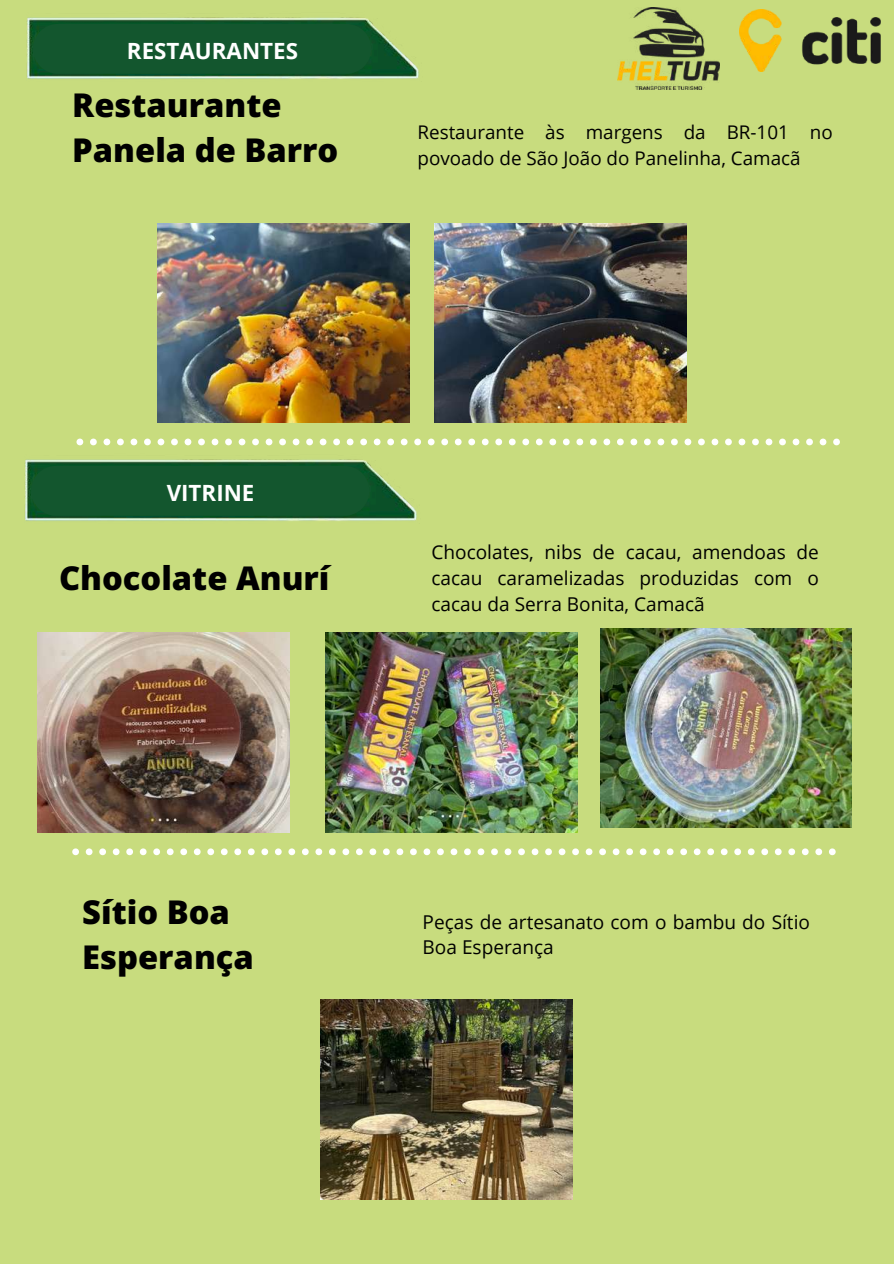
<style>
.page{position:relative;width:894px;height:1264px;background:#fff}
.page>*{position:absolute;margin:0;border:0;box-sizing:border-box;transform-origin:0 0}
.t1{font:800 32.7px/45px "Open Sans";color:#000}
.t2{font:700 22.35px "Open Sans";color:#fff}
.t3{font:19.05px/25.8px "Open Sans";color:#000}
.t4{font:18.75px/25.7px "Open Sans";color:#000}
</style>
<div class="page">
<div style="left:0;top:0;width:893px;height:1263px;background:#c8dc7e"></div>
<img style="left:27px;top:17px;width:392px;height:62px">
<div style="left:33px;top:24px;width:338px;height:50px;background:#13562e"></div>
<img style="left:158px;top:223px;width:251px;height:200px">
<svg style="left:76px;top:438px;width:763px;height:7px"></svg>
<svg style="left:72px;top:848px;width:763px;height:7px"></svg>
<img style="left:321px;top:999px;width:251px;height:199px">
<img style="left:25px;top:442px;width:419px;height:79px">
<div style="left:31px;top:466px;width:338px;height:50px;background:#13562e"></div>
<img style="left:326px;top:632px;width:251px;height:200px">
<img style="left:600px;top:628px;width:251px;height:200px">
<img style="left:38px;top:632px;width:251px;height:200px">
<img style="left:739px;top:9px;width:141px;height:62px">
<img style="left:617px;top:8px;width:101px;height:82px">
<img style="left:434px;top:223px;width:251px;height:200px">
<p class="t2" style="left:127px;top:35px;width:172px">RESTAURANTES</p>
<h1 class="t1" style="left:72px;top:82px;width:267px">Restaurante<br>Panela de Barro</h1>
<p class="t4" style="left:417px;top:119px;width:416px">Restaurante às margens da BR-101 no povoado de São João do Panelinha, Camacã</p>
<p class="t2" style="left:167px;top:477px;width:89px">VITRINE</p>
<h1 class="t1" style="left:59px;top:555px;width:272px">Chocolate Anurí</h1>
<p class="t3" style="left:431px;top:539px;width:389px;text-align:justify">Chocolates, nibs de cacau, amendoas de cacau caramelizadas produzidas com o cacau da Serra Bonita, Camacã</p>
<h1 class="t1" style="left:82px;top:888px;width:173px">Sítio Boa<br>Esperança</h1>
<p class="t3" style="left:422px;top:908px;width:389px">Peças de artesanato com o bambu do Sítio<br>Boa Esperança</p>
</div>
